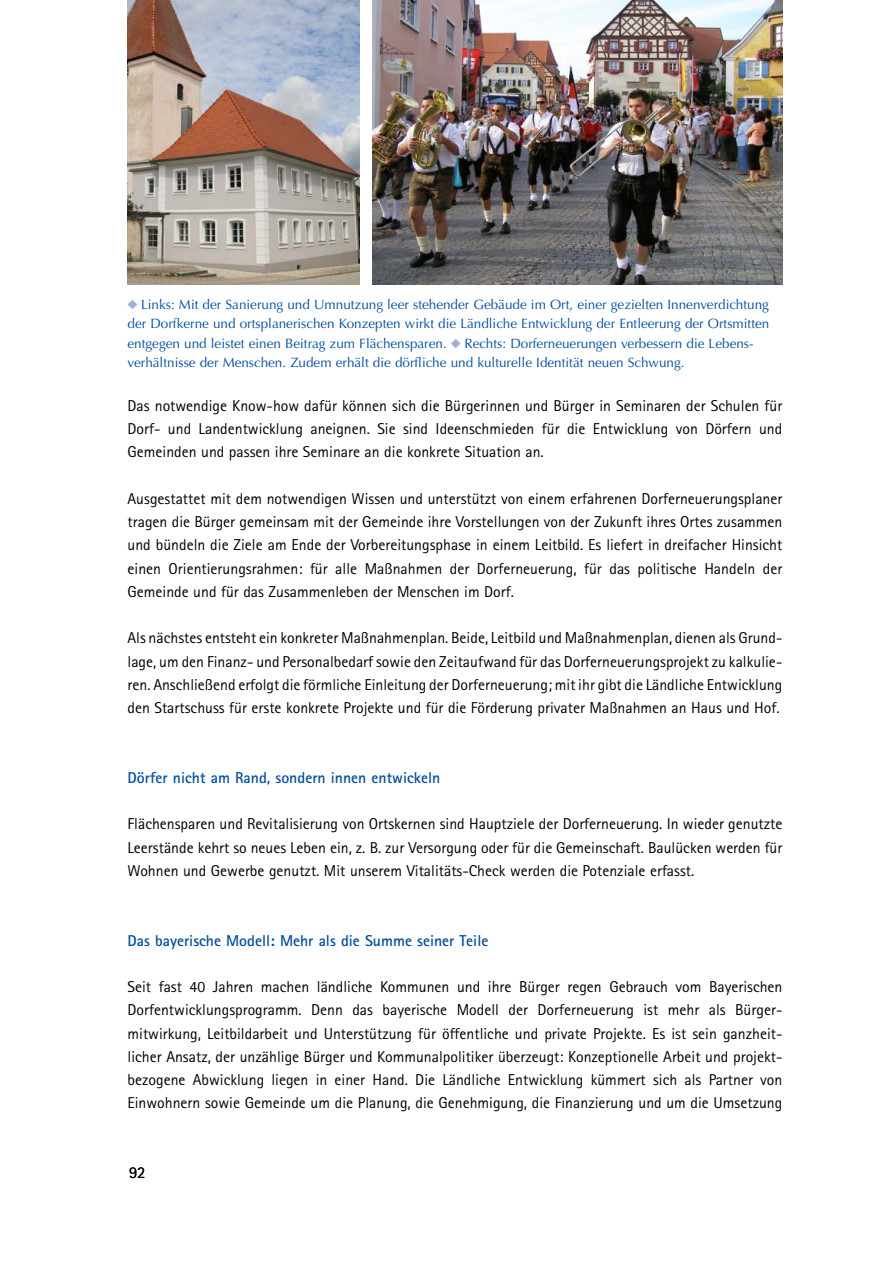
<style>
.page{position:relative;width:893px;height:1263px;background:#fff}
.page>*{position:absolute;margin:0;border:0;box-sizing:border-box;transform-origin:0 0}
.t1{font:16.5px "Rotis Sans Serif Pro";color:#000}
.Copy{font:15.75px/23.2px "Rotis Sans Serif Pro";color:#000;text-align:justify}
.Head{font:700 15.75px "Rotis Sans Serif Pro";color:#004e9e}
.t2{font:13.5px/19.5px "Optima LT Std";color:#004e9e;text-align:justify}
</style>
<div class="page">
<img style="left:128px;top:0;width:231px;height:285px">
<img style="left:372px;top:0;width:410px;height:285px">
<p class="t2" style="left:128px;top:294px;width:643px;text-indent:14px">Links: Mit der Sanierung und Umnutzung leer stehender Gebäude im Ort, einer gezielten Innenverdichtung der Dorfkerne und ortsplanerischen Konzepten wirkt die Ländliche Entwicklung der Entleerung der Ortsmitten entgegen und leistet einen Beitrag zum Flächensparen.</p>
<p class="t2" style="left:128px;top:333px;width:626px;text-indent:337px">Rechts: Dorferneuerungen verbessern die Lebens&shy;verhältnisse der Menschen. Zudem erhält die dörfliche und kulturelle Identität neuen Schwung.</p>
<p class="Copy" style="left:128px;top:394px;width:656px">Das notwendige Know-how dafür können sich die Bürgerinnen und Bürger in Seminaren der Schulen für Dorf- und Landentwicklung aneignen. Sie sind Ideenschmieden für die Entwicklung von Dörfern und Gemeinden und passen ihre Seminare an die konkrete Situation an.</p>
<p class="Copy" style="left:128px;top:487px;width:656px">Ausgestattet mit dem notwendigen Wissen und unterstützt von einem erfahrenen Dorferneuerungsplaner tragen die Bürger gemeinsam mit der Gemeinde ihre Vorstellungen von der Zukunft ihres Ortes zusammen und bündeln die Ziele am Ende der Vorbereitungsphase in einem Leitbild. Es liefert in dreifacher Hinsicht einen Orientierungsrahmen: für alle Maßnahmen der Dorferneuerung, für das politische Handeln der Gemeinde und für das Zusammenleben der Menschen im Dorf.</p>
<p class="Copy" style="left:128px;top:626px;width:656px">Als nächstes entsteht ein konkreter Maßnahmenplan. Beide, Leitbild und Maßnahmenplan, dienen als Grund&shy;lage, um den Finanz- und Personalbedarf sowie den Zeitaufwand für das Dorferneuerungsprojekt zu kalkulie&shy;ren. Anschließend erfolgt die förmliche Einleitung der Dorferneuerung; mit ihr gibt die Ländliche Entwicklung den Startschuss für erste konkrete Projekte und für die Förderung privater Maßnahmen an Haus und Hof.</p>
<h2 class="Head" style="left:128px;top:767px;width:314px">Dörfer nicht am Rand, sondern innen entwickeln</h2>
<p class="Copy" style="left:128px;top:812px;width:656px">Flächensparen und Revitalisierung von Ortskernen sind Hauptziele der Dorferneuerung. In wieder genutzte Leerstände kehrt so neues Leben ein, z. B. zur Versorgung oder für die Gemeinschaft. Baulücken werden für Wohnen und Gewerbe genutzt. Mit unserem Vitalitäts-Check werden die Potenziale erfasst.</p>
<h2 class="Head" style="left:128px;top:930px;width:362px">Das bayerische Modell: Mehr als die Summe seiner Teile</h2>
<p class="Copy" style="left:128px;top:975px;width:656px">Seit fast 40 Jahren machen ländliche Kommunen und ihre Bürger regen Gebrauch vom Bayerischen Dorfentwicklungsprogramm. Denn das bayerische Modell der Dorferneuerung ist mehr als Bürger&shy;mitwirkung, Leitbildarbeit und Unterstützung für öffentliche und private Projekte. Es ist sein ganzheit&shy;licher Ansatz, der unzählige Bürger und Kommunalpolitiker überzeugt: Konzeptionelle Arbeit und projekt&shy;bezogene Abwicklung liegen in einer Hand. Die Ländliche Entwicklung kümmert sich als Partner von Einwohnern sowie Gemeinde um die Planung, die Genehmigung, die Finanzierung und um die Umsetzung</p>
<p class="t1" style="left:129px;top:1163px;width:18px">92</p>
</div>
